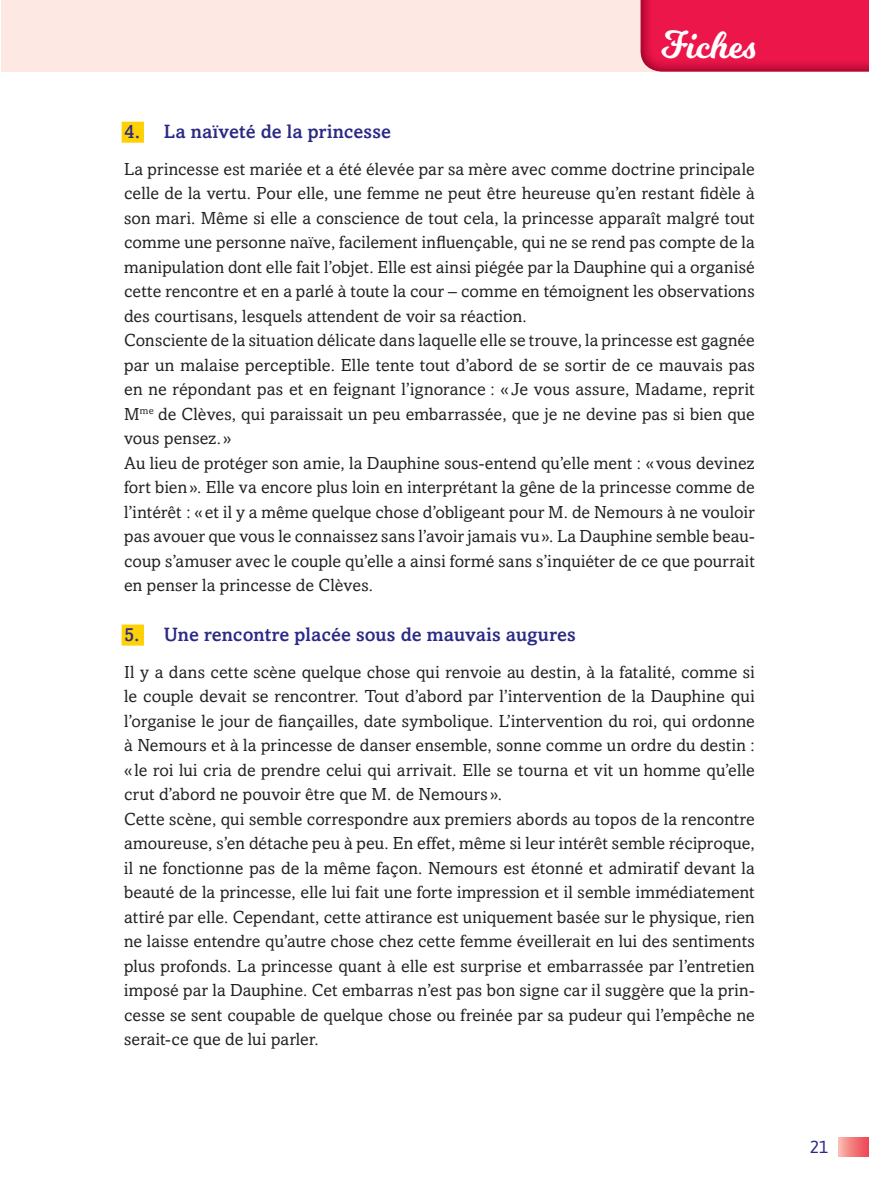
<style>
.page{position:relative;width:869px;height:1191px;background:#fff}
.page>*{position:absolute;margin:0;border:0;box-sizing:border-box;transform-origin:0 0}
.t1{font:38.5px "Milkshake";color:#fff}
.t2{font:500 19.25px "Amasis MT Std";letter-spacing:.005em;color:#2a2a86}
.t3{font:17.5px/24.5px "Amasis MT Std";letter-spacing:.01em;color:#231f20}
.t4{font:17.5px "Asap";color:#2a2a86}
</style>
<div class="page">
<div style="left:1px;top:0;width:867px;height:72px;background:#fde8e3"></div>
<img style="left:640px;top:0;width:228px;height:72px">
<div style="left:838px;top:1137px;width:30px;height:19px;background:linear-gradient(to right,#f8b9ae,#ee4855)"></div>
<div style="left:122px;top:122px;width:22px;height:21px;background:#fed105"></div>
<div style="left:122px;top:624px;width:22px;height:21px;background:#fed105"></div>
<h1 class="t1" style="left:661px;top:31px;width:95px">Fiches</h1>
<p class="t2" style="left:124px;top:124px;width:268px">4. La naïveté de la princesse</p>
<p class="t3" style="left:124px;top:158px;width:632px">La princesse est mariée et a été élevée par sa mère avec comme doctrine principale celle de la vertu. Pour elle, une femme ne peut être heureuse qu’en restant fidèle à son mari. Même si elle a conscience de tout cela, la princesse apparaît malgré tout comme une personne naïve, facilement influençable, qui ne se rend pas compte de la manipulation dont elle fait l’objet. Elle est ainsi piégée par la Dauphine qui a organisé cette rencontre et en a parlé à toute la cour – comme en témoignent les observations des courtisans, lesquels attendent de voir sa réaction.<br>Consciente de la situation délicate dans laquelle elle se trouve, la princesse est gagnée par un malaise perceptible. Elle tente tout d’abord de se sortir de ce mauvais pas en ne répondant pas et en feignant l’ignorance : « Je vous assure, Madame, reprit M<sup>me</sup> de Clèves, qui paraissait un peu embarrassée, que je ne devine pas si bien que vous pensez. »<br>Au lieu de protéger son amie, la Dauphine sous-entend qu’elle ment : « vous devinez fort bien ». Elle va encore plus loin en interprétant la gêne de la princesse comme de l’intérêt : « et il y a même quelque chose d’obligeant pour M. de Nemours à ne vouloir pas avouer que vous le connaissez sans l’avoir jamais vu ». La Dauphine semble beau&shy;coup s’amuser avec le couple qu’elle a ainsi formé sans s’inquiéter de ce que pourrait en penser la princesse de Clèves.</p>
<p class="t2" style="left:124px;top:627px;width:453px">5. Une rencontre placée sous de mauvais augures</p>
<p class="t3" style="left:124px;top:661px;width:632px">Il y a dans cette scène quelque chose qui renvoie au destin, à la fatalité, comme si le couple devait se rencontrer. Tout d’abord par l’intervention de la Dauphine qui l’organise le jour de fiançailles, date symbolique. L’intervention du roi, qui ordonne à Nemours et à la princesse de danser ensemble, sonne comme un ordre du destin : « le roi lui cria de prendre celui qui arrivait. Elle se tourna et vit un homme qu’elle crut d’abord ne pouvoir être que M. de Nemours ».<br>Cette scène, qui semble correspondre aux premiers abords au topos de la rencontre amoureuse, s’en détache peu à peu. En effet, même si leur intérêt semble réciproque, il ne fonctionne pas de la même façon. Nemours est étonné et admiratif devant la beauté de la princesse, elle lui fait une forte impression et il semble immédiatement attiré par elle. Cependant, cette attirance est uniquement basée sur le physique, rien ne laisse entendre qu’autre chose chez cette femme éveillerait en lui des sentiments plus profonds. La princesse quant à elle est surprise et embarrassée par l’entretien imposé par la Dauphine. Cet embarras n’est pas bon signe car il suggère que la prin&shy;cesse se sent coupable de quelque chose ou freinée par sa pudeur qui l’empêche ne serait-ce que de lui parler.</p>
<p class="t4" style="left:809px;top:1140px;width:20px">21</p>
</div>
